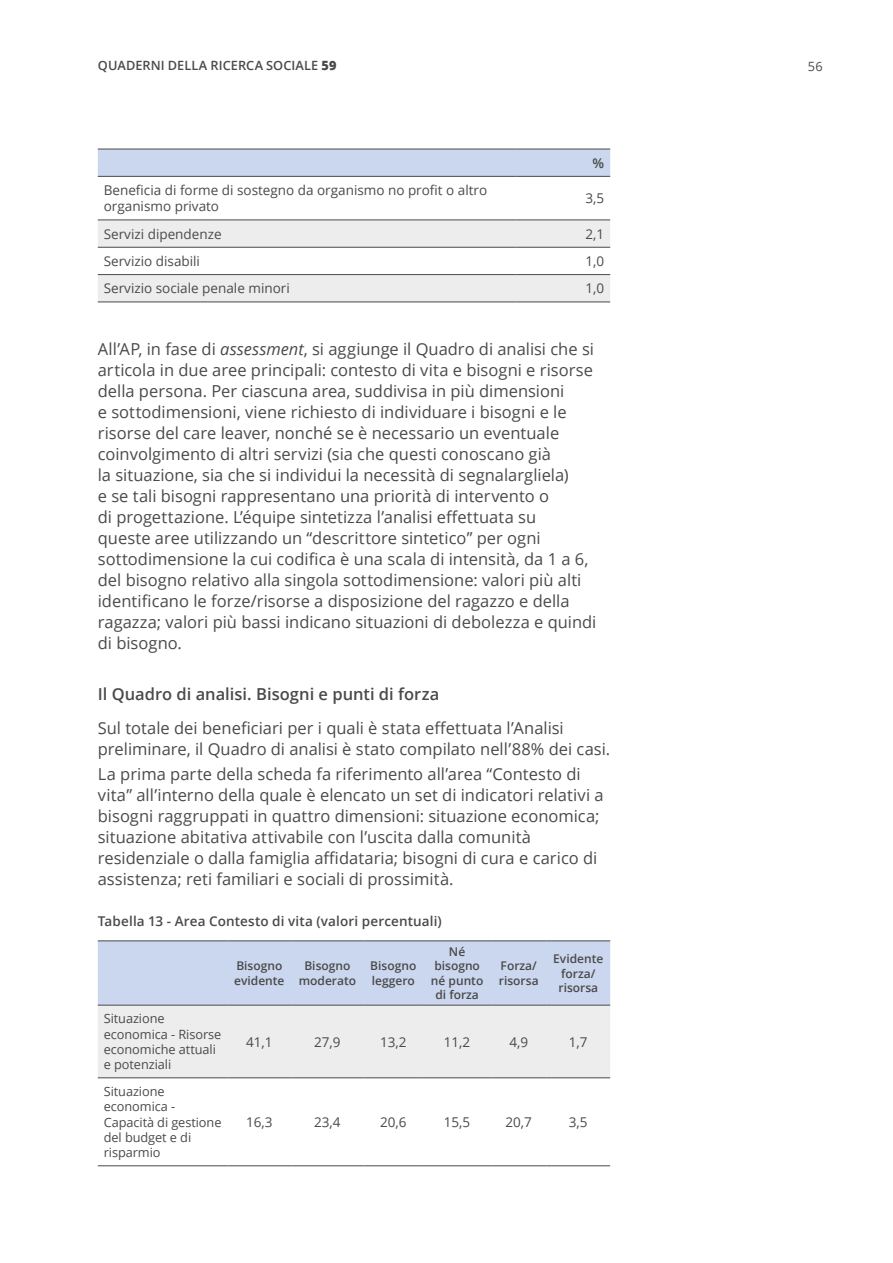
<style>
.page{position:relative;width:893px;height:1263px;background:#fff}
.page>*{position:absolute;margin:0;border:0;box-sizing:border-box;transform-origin:0 0}
.t1{font:16.5px/21px "Open Sans";color:#4a4a49}
.t2{font:600 16.5px "Open Sans";color:#4a4a49}
.t3{font:13.5px/16.2px "Open Sans";color:#4a4a49}
.t4{font:600 13.5px "Open Sans";letter-spacing:.01em;color:#4a4a49}
.t5{font:12.75px/15.3px "Open Sans";letter-spacing:-.005em;color:#4a4a49}
.t6{font:600 12.75px "Open Sans";letter-spacing:.005em;color:#4a4a49}
.t7{font:600 12px/14.4px "Open Sans";color:#4a4a49}
.s1{font-weight:800}
.s2{font-style:italic}
</style>
<div class="page">
<div style="left:98px;top:150px;width:512px;height:26px;background:#cbd6ef"></div>
<svg style="left:98px;top:221px;width:512px;height:81px"></svg>
<hr style="left:98px;top:220px;width:419px;height:1px;background:#4a4a49">
<hr style="left:517px;top:220px;width:93px;height:1px;background:#4a4a49">
<hr style="left:98px;top:247px;width:419px;height:1px;background:#4a4a49">
<hr style="left:517px;top:247px;width:93px;height:1px;background:#4a4a49">
<hr style="left:98px;top:274px;width:419px;height:1px;background:#4a4a49">
<hr style="left:517px;top:274px;width:93px;height:1px;background:#4a4a49">
<hr style="left:98px;top:302px;width:419px;height:1px;background:#4a4a49">
<hr style="left:517px;top:302px;width:93px;height:1px;background:#4a4a49">
<hr style="left:98px;top:149px;width:419px;height:1px;background:#4a4a49">
<hr style="left:98px;top:176px;width:419px;height:1px;background:#4a4a49">
<hr style="left:517px;top:149px;width:93px;height:1px;background:#4a4a49">
<hr style="left:517px;top:176px;width:93px;height:1px;background:#4a4a49">
<svg style="left:98px;top:941px;width:512px;height:136px;background:#dce1ed"></svg>
<hr style="left:227px;top:1165px;width:64px;height:1px;background:#4a4a49">
<hr style="left:291px;top:1165px;width:73px;height:1px;background:#4a4a49">
<hr style="left:364px;top:1165px;width:59px;height:1px;background:#4a4a49">
<hr style="left:423px;top:1165px;width:68px;height:1px;background:#4a4a49">
<hr style="left:491px;top:1165px;width:55px;height:1px;background:#4a4a49">
<hr style="left:546px;top:1165px;width:64px;height:1px;background:#4a4a49">
<hr style="left:98px;top:1077px;width:129px;height:1px;background:#4a4a49">
<hr style="left:227px;top:1077px;width:64px;height:1px;background:#4a4a49">
<hr style="left:291px;top:1077px;width:73px;height:1px;background:#4a4a49">
<hr style="left:364px;top:1077px;width:59px;height:1px;background:#4a4a49">
<hr style="left:423px;top:1077px;width:68px;height:1px;background:#4a4a49">
<hr style="left:491px;top:1077px;width:55px;height:1px;background:#4a4a49">
<hr style="left:546px;top:1077px;width:64px;height:1px;background:#4a4a49">
<hr style="left:98px;top:1165px;width:129px;height:1px;background:#4a4a49">
<hr style="left:98px;top:940px;width:129px;height:1px;background:#4a4a49">
<hr style="left:98px;top:1005px;width:129px;height:1px;background:#4a4a49">
<hr style="left:227px;top:940px;width:64px;height:1px;background:#4a4a49">
<hr style="left:291px;top:940px;width:73px;height:1px;background:#4a4a49">
<hr style="left:364px;top:940px;width:59px;height:1px;background:#4a4a49">
<hr style="left:423px;top:940px;width:68px;height:1px;background:#4a4a49">
<hr style="left:491px;top:940px;width:55px;height:1px;background:#4a4a49">
<hr style="left:546px;top:940px;width:64px;height:1px;background:#4a4a49">
<hr style="left:227px;top:1005px;width:64px;height:1px;background:#4a4a49">
<hr style="left:291px;top:1005px;width:73px;height:1px;background:#4a4a49">
<hr style="left:364px;top:1005px;width:59px;height:1px;background:#4a4a49">
<hr style="left:423px;top:1005px;width:68px;height:1px;background:#4a4a49">
<hr style="left:491px;top:1005px;width:55px;height:1px;background:#4a4a49">
<hr style="left:546px;top:1005px;width:64px;height:1px;background:#4a4a49">
<p class="t6" style="left:98px;top:57px;width:240px">QUADERNI DELLA RICERCA SOCIALE <span class="s1">59</span></p>
<p class="t4" style="left:593px;top:154px;width:13px">%</p>
<p class="t3" style="left:104px;top:182px;width:385px">Beneficia di forme di sostegno da organismo no profit o altro organismo privato</p>
<p class="t3" style="left:585px;top:190px;width:20px">3,5</p>
<p class="t3" style="left:104px;top:225px;width:119px">Servizi dipendenze</p>
<p class="t3" style="left:585px;top:225px;width:20px">2,1</p>
<p class="t3" style="left:104px;top:253px;width:98px">Servizio disabili</p>
<p class="t3" style="left:585px;top:253px;width:20px">1,0</p>
<p class="t3" style="left:104px;top:280px;width:187px">Servizio sociale penale minori</p>
<p class="t3" style="left:585px;top:280px;width:20px">1,0</p>
<p class="t1" style="left:98px;top:338px;width:500px">All’AP, in fase di <span class="s2">assessment</span>, si aggiunge il Quadro di analisi che si articola in due aree principali: contesto di vita e bisogni e risorse della persona. Per ciascuna area, suddivisa in più dimensioni<br>e sottodimensioni, viene richiesto di individuare i bisogni e le risorse del care leaver, nonché se è necessario un eventuale coinvolgimento di altri servizi (sia che questi conoscano già<br>la situazione, sia che si individui la necessità di segnalargliela)<br>e se tali bisogni rappresentano una priorità di intervento o<br>di progettazione. L’équipe sintetizza l’analisi effettuata su<br>queste aree utilizzando un “descrittore sintetico” per ogni sottodimensione la cui codifica è una scala di intensità, da 1 a 6, del bisogno relativo alla singola sottodimensione: valori più alti identificano le forze/risorse a disposizione del ragazzo e della ragazza; valori più bassi indicano situazioni di debolezza e quindi di bisogno.</p>
<p class="t2" style="left:98px;top:682px;width:343px">Il Quadro di analisi. Bisogni e punti di forza</p>
<p class="t1" style="left:98px;top:717px;width:514px">Sul totale dei beneficiari per i quali è stata effettuata l’Analisi preliminare, il Quadro di analisi è stato compilato nell’88% dei casi.</p>
<p class="t1" style="left:98px;top:763px;width:507px">La prima parte della scheda fa riferimento all’area “Contesto di vita” all’interno della quale è elencato un set di indicatori relativi a bisogni raggruppati in quattro dimensioni: situazione economica; situazione abitativa attivabile con l’uscita dalla comunità residenziale o dalla famiglia affidataria; bisogni di cura e carico di assistenza; reti familiari e sociali di prossimità.</p>
<p class="t4" style="left:98px;top:912px;width:346px">Tabella 13 - Area Contesto di vita (valori percentuali)</p>
<p class="t7" style="left:234px;top:958px;width:52px">Bisogno evidente</p>
<p class="t7" style="left:299px;top:958px;width:59px;text-align:center">Bisogno moderato</p>
<p class="t7" style="left:370px;top:958px;width:48px">Bisogno leggero</p>
<p class="t7" style="left:431px;top:944px;width:54px;text-align:center">Né bisogno né punto di forza</p>
<p class="t7" style="left:499px;top:958px;width:41px">Forza/ risorsa</p>
<p class="t7" style="left:553px;top:951px;width:52px;text-align:center">Evidente forza/ risorsa</p>
<p class="t5" style="left:104px;top:1011px;width:119px">Situazione economica - Risorse economiche attuali e potenziali</p>
<p class="t5" style="left:104px;top:1083px;width:119px">Situazione economica -<br>Capacità di gestione del budget e di risparmio</p>
<p class="t3" style="left:246px;top:1033px;width:28px">41,1</p>
<p class="t3" style="left:314px;top:1033px;width:28px">27,9</p>
<p class="t3" style="left:380px;top:1033px;width:28px">13,2</p>
<p class="t3" style="left:444px;top:1033px;width:28px">11,2</p>
<p class="t3" style="left:509px;top:1033px;width:20px">4,9</p>
<p class="t3" style="left:569px;top:1033px;width:20px">1,7</p>
<p class="t3" style="left:246px;top:1113px;width:28px">16,3</p>
<p class="t3" style="left:314px;top:1113px;width:28px">23,4</p>
<p class="t3" style="left:380px;top:1113px;width:28px">20,6</p>
<p class="t3" style="left:444px;top:1113px;width:28px">15,5</p>
<p class="t3" style="left:505px;top:1113px;width:28px">20,7</p>
<p class="t3" style="left:569px;top:1113px;width:20px">3,5</p>
<p class="t5" style="left:808px;top:58px;width:16px">56</p>
</div>
